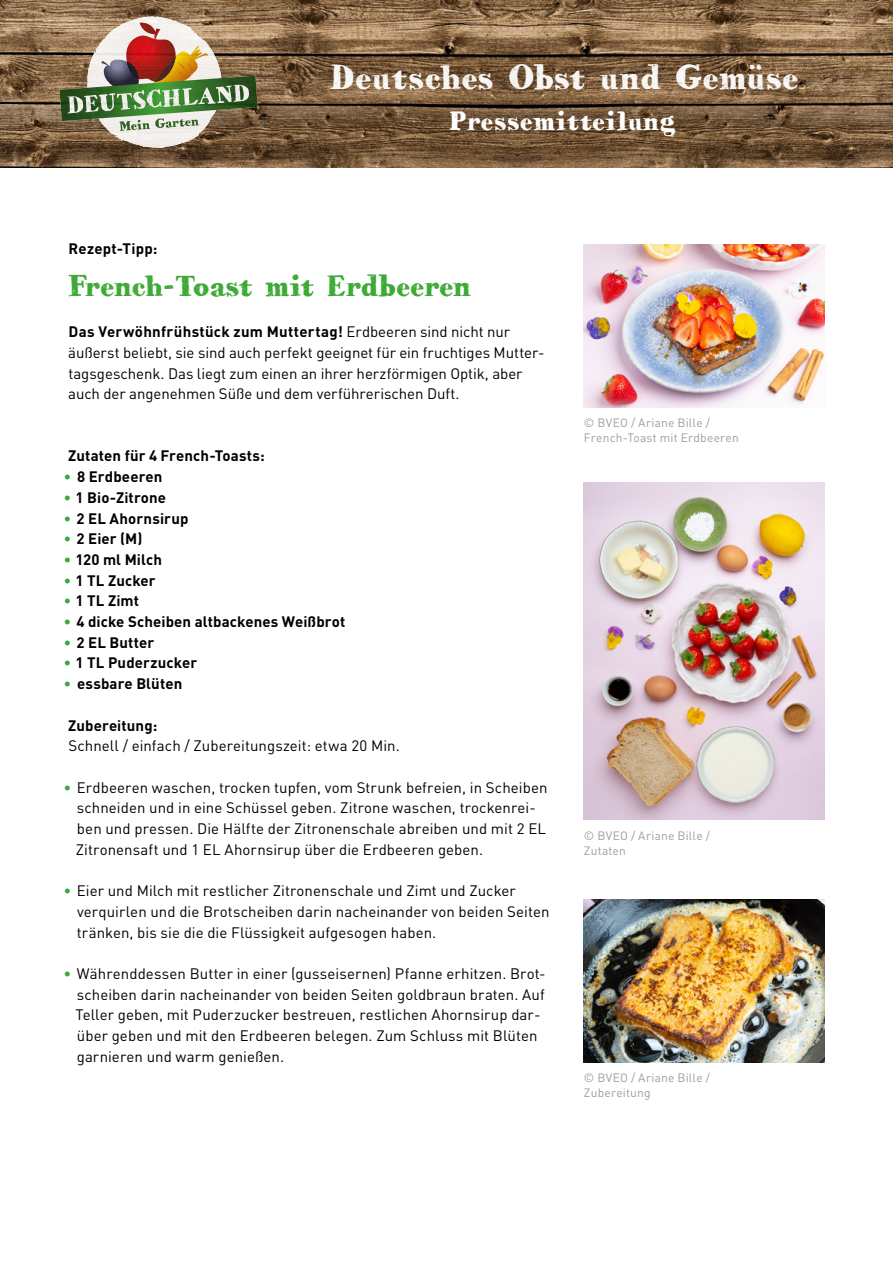
<style>
.page{position:relative;width:893px;height:1263px;background:#fff}
.page>*{position:absolute;margin:0;border:0;box-sizing:border-box;transform-origin:0 0}
.t1{font:34.5px "HVD Bodedo";color:#fff}
.t2{font:30px "HVD Bodedo";letter-spacing:-.025em;color:#3daa36}
.t3{font:27px "HVD Bodedo";letter-spacing:-.005em;color:#fff}
.t4{font:15px/20.7px "DIN Pro";letter-spacing:.005em;color:#000}
.t5{font:700 15px "DIN Pro";letter-spacing:.01em;color:#000}
.t6{font:12px/15px "DIN Pro";letter-spacing:.015em;color:#9d9d9c}
.s1{font-weight:700}
.s2{font-weight:400;color:#3fa535}
.s3{color:#3fa535}
</style>
<div class="page">
<img style="left:584px;top:482px;width:241px;height:338px">
<img style="left:0;top:0;width:518px;height:167px">
<img style="left:518px;top:0;width:375px;height:167px">
<img style="left:60px;top:16px;width:198px;height:132px">
<img style="left:584px;top:900px;width:241px;height:162px">
<img style="left:584px;top:245px;width:241px;height:162px">
<p class="t5" style="left:69px;top:236px;width:91px">Rezept-Tipp:</p>
<h1 class="t1" style="left:330px;top:55px;width:471px">Deutsches Obst und Gemüse</h1>
<h3 class="t3" style="left:450px;top:104px;width:228px">Pressemitteilung</h3>
<h2 class="t2" style="left:68px;top:266px;width:405px">French-Toast mit Erdbeeren</h2>
<p class="t4" style="left:68px;top:320px;width:478px"><span class="s1">Das Verwöhnfrühstück zum Muttertag!</span> Erdbeeren sind nicht nur äußerst beliebt, sie sind auch perfekt geeignet für ein fruchtiges Mutter&shy;tagsgeschenk. Das liegt zum einen an ihrer herzförmigen Optik, aber auch der angenehmen Süße und dem verführerischen Duft.</p>
<p class="t5" style="left:68px;top:443px;width:198px">Zutaten für 4 French-Toasts:</p>
<p class="t5" style="left:63px;top:464px;width:101px"><span class="s2">•</span> 8 Erdbeeren</p>
<p class="t5" style="left:63px;top:485px;width:104px"><span class="s2">•</span> 1 Bio-Zitrone</p>
<p class="t5" style="left:63px;top:506px;width:127px"><span class="s2">•</span> 2 EL Ahornsirup</p>
<p class="t5" style="left:63px;top:526px;width:81px"><span class="s2">•</span> 2 Eier (M)</p>
<p class="t5" style="left:63px;top:547px;width:100px"><span class="s2">•</span> 120 ml Milch</p>
<p class="t5" style="left:63px;top:568px;width:94px"><span class="s2">•</span> 1 TL Zucker</p>
<p class="t5" style="left:63px;top:588px;width:77px"><span class="s2">•</span> 1 TL Zimt</p>
<p class="t5" style="left:63px;top:609px;width:284px"><span class="s2">•</span> 4 dicke Scheiben altbackenes Weißbrot</p>
<p class="t5" style="left:63px;top:630px;width:92px"><span class="s2">•</span> 2 EL Butter</p>
<p class="t5" style="left:63px;top:650px;width:135px"><span class="s2">•</span> 1 TL Puderzucker</p>
<p class="t5" style="left:63px;top:671px;width:120px"><span class="s2">•</span> essbare Blüten</p>
<p class="t5" style="left:68px;top:713px;width:91px">Zubereitung:</p>
<p class="t4" style="left:68px;top:734px;width:333px">Schnell / einfach / Zubereitungszeit: etwa 20 Min.</p>
<p class="t4" style="left:76px;top:775px;width:473px;text-indent:-12px"><span class="s3">•</span> Erdbeeren waschen, trocken tupfen, vom Strunk befreien, in Scheiben schneiden und in eine Schüssel geben. Zitrone waschen, trockenrei&shy;ben und pressen. Die Hälfte der Zitronenschale abreiben und mit 2 EL Zitronensaft und 1 EL Ahornsirup über die Erdbeeren geben.</p>
<p class="t4" style="left:77px;top:879px;width:474px;text-indent:-14px"><span class="s3">•</span> Eier und Milch mit restlicher Zitronenschale und Zimt und Zucker verquirlen und die Brotscheiben darin nacheinander von beiden Seiten tränken, bis sie die die Flüssigkeit aufgesogen haben.</p>
<p class="t4" style="left:75px;top:962px;width:472px;text-indent:-12px"><span class="s3">•</span> Währenddessen Butter in einer (gusseisernen) Pfanne erhitzen. Brot&shy;scheiben darin nacheinander von beiden Seiten goldbraun braten. Auf Teller geben, mit Puderzucker bestreuen, restlichen Ahornsirup dar&shy;über geben und mit den Erdbeeren belegen. Zum Schluss mit Blüten garnieren und warm genießen.</p>
<p class="t6" style="left:584px;top:414px;width:156px">© BVEO / Ariane Bille /<br>French-Toast mit Erdbeeren</p>
<p class="t6" style="left:584px;top:827px;width:127px">© BVEO / Ariane Bille /<br>Zutaten</p>
<p class="t6" style="left:584px;top:1069px;width:127px">© BVEO / Ariane Bille /<br>Zubereitung</p>
</div>
